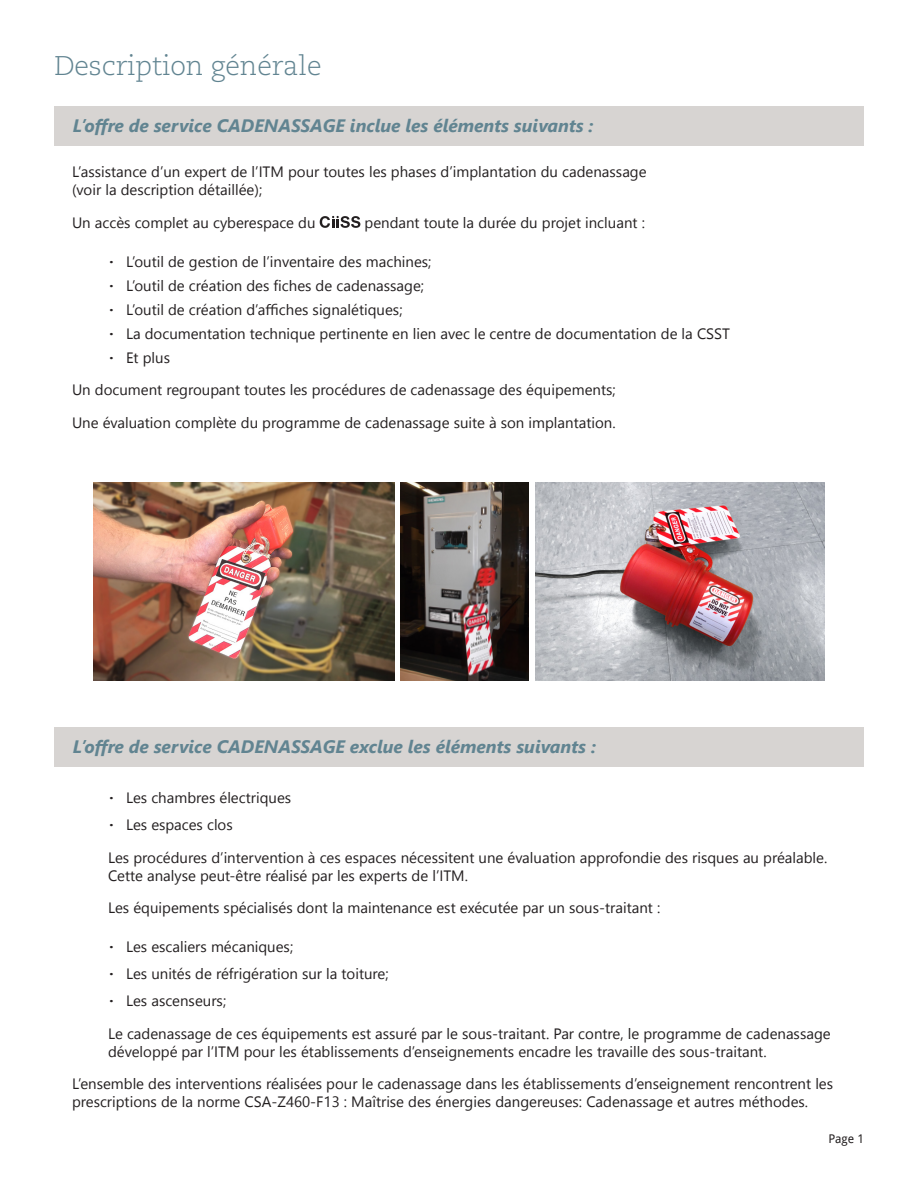
<style>
.page{position:relative;width:918px;height:1188px;background:#fff}
.page>*{position:absolute;margin:0;border:0;box-sizing:border-box;transform-origin:0 0}
.t1{font:300 27px "Caecilia LT Std";color:#618491}
.t2{font:italic 700 18px "Segoe UI";color:#618491}
.Phase_text{font:15px/18px "Segoe UI";color:#231f20}
.t3{font:12px "Droid Sans";color:#231f20}
.s1{font-weight:700}
</style>
<div class="page">
<div style="left:54px;top:106px;width:810px;height:40px;background:#d7d4d2"></div>
<div style="left:54px;top:727px;width:810px;height:40px;background:#d7d4d2"></div>
<svg style="left:320px;top:216px;width:40px;height:12px"></svg>
<img style="left:535px;top:482px;width:290px;height:199px">
<img style="left:401px;top:482px;width:127px;height:199px">
<img style="left:94px;top:482px;width:300px;height:199px">
<p class="t1" style="left:54px;top:50px;width:269px">Description générale</p>
<p class="t2" style="left:73px;top:113px;width:522px">L’offre de service CADENASSAGE inclue les éléments suivants :</p>
<p class="Phase_text" style="left:72px;top:163px;width:576px">L’assistance d’un expert de l’ITM pour toutes les phases d’implantation du cadenassage (voir la description détaillée);</p>
<p class="Phase_text" style="left:72px;top:213px;width:245px">Un accès complet au cyberespace du</p>
<p class="Phase_text" style="left:365px;top:213px;width:282px">pendant toute la durée du projet incluant :</p>
<p class="Phase_text" style="left:110px;top:252px;width:323px"><span class="s1">·</span> L’outil de gestion de l’inventaire des machines;</p>
<p class="Phase_text" style="left:110px;top:276px;width:316px"><span class="s1">·</span> L’outil de création des fiches de cadenassage;</p>
<p class="Phase_text" style="left:110px;top:300px;width:295px"><span class="s1">·</span> L’outil de création d’affiches signalétiques;</p>
<p class="Phase_text" style="left:110px;top:324px;width:622px"><span class="s1">·</span> La documentation technique pertinente en lien avec le centre de documentation de la CSST</p>
<p class="Phase_text" style="left:110px;top:348px;width:62px"><span class="s1">·</span> Et plus</p>
<p class="Phase_text" style="left:72px;top:380px;width:545px">Un document regroupant toutes les procédures de cadenassage des équipements;</p>
<p class="Phase_text" style="left:72px;top:413px;width:545px">Une évaluation complète du programme de cadenassage suite à son implantation.</p>
<p class="t2" style="left:73px;top:734px;width:525px">L’offre de service CADENASSAGE exclue les éléments suivants :</p>
<p class="Phase_text" style="left:110px;top:789px;width:183px"><span class="s1">·</span> Les chambres électriques</p>
<p class="Phase_text" style="left:110px;top:816px;width:125px"><span class="s1">·</span> Les espaces clos</p>
<p class="Phase_text" style="left:108px;top:848px;width:721px">Les procédures d’intervention à ces espaces nécessitent une évaluation approfondie des risques au préalable.<br>Cette analyse peut-être réalisé par les experts de l’ITM.</p>
<p class="Phase_text" style="left:108px;top:898px;width:554px">Les équipements spécialisés dont la maintenance est exécutée par un sous-traitant :</p>
<p class="Phase_text" style="left:110px;top:937px;width:185px"><span class="s1">·</span> Les escaliers mécaniques;</p>
<p class="Phase_text" style="left:110px;top:964px;width:281px"><span class="s1">·</span> Les unités de réfrigération sur la toiture;</p>
<p class="Phase_text" style="left:110px;top:991px;width:118px"><span class="s1">·</span> Les ascenseurs;</p>
<p class="Phase_text" style="left:108px;top:1024px;width:724px">Le cadenassage de ces équipements est assuré par le sous-traitant. Par contre, le programme de cadenassage développé par l’ITM pour les établissements d’enseignements encadre les travaille des sous-traitant.</p>
<p class="Phase_text" style="left:72px;top:1074px;width:763px">L’ensemble des interventions réalisées pour le cadenassage dans les établissements d’enseignement rencontrent les prescriptions de la norme CSA-Z460-F13 : Maîtrise des énergies dangereuses: Cadenassage et autres méthodes.</p>
<p class="t3" style="left:828px;top:1130px;width:37px">Page 1</p>
</div>
